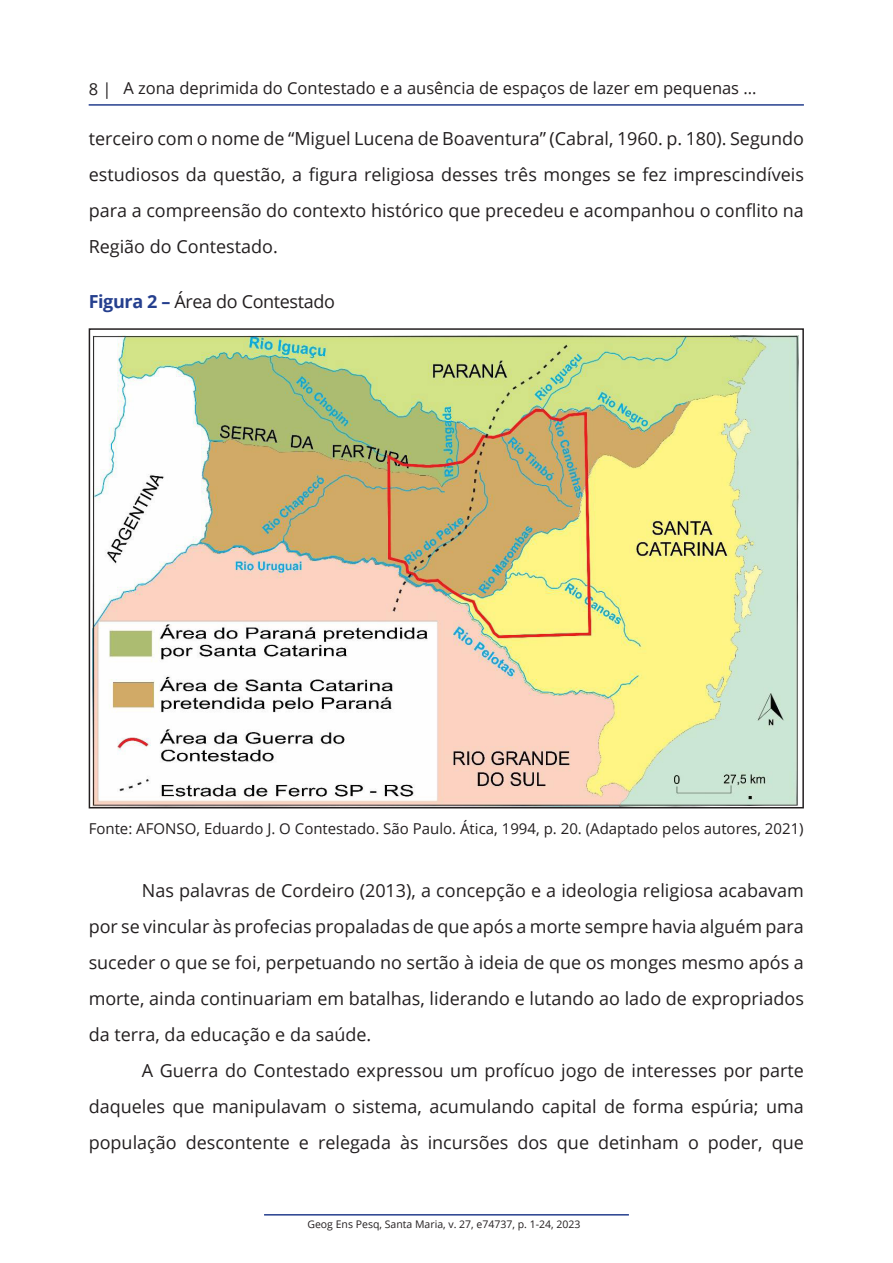
<style>
.page{position:relative;width:893px;height:1263px;background:#fff}
.page>*{position:absolute;margin:0;border:0;box-sizing:border-box;transform-origin:0 0}
._10-Texto{font:18px/36px "Open Sans";color:#231f20;text-align:justify}
._14-Titulo_Tabela_Figura_Quadro{font:18px "Open Sans";letter-spacing:-.02em;color:#231f20}
.t1{font:16.5px "Open Sans";color:#231f20}
._19-legendas{font:15px "Open Sans";color:#231f20}
.t2{font:10.5px "Open Sans";color:#231f20}
.s1{font-weight:700;color:#253f8e}
</style>
<div class="page">
<hr style="left:89px;top:104px;width:715px;height:2px;background:#253f8e">
<hr style="left:264px;top:1214px;width:365px;height:1px;background:#253f8e">
<img style="left:92px;top:335px;width:706px;height:470px">
<div style="left:89px;top:328px;width:715px;height:480px;border:2px solid #231f20"></div>
<p class="t1" style="left:89px;top:77px;width:669px">8 | A zona deprimida do Contestado e a ausência de espaços de lazer em pequenas ...</p>
<p class="_10-Texto" style="left:89px;top:120px;width:717px">terceiro com o nome de “Miguel Lucena de Boaventura” (Cabral, 1960. p. 180). Segundo estudiosos da questão, a figura religiosa desses três monges se fez imprescindíveis para a compreensão do contexto histórico que precedeu e acompanhou o conflito na Região do Contestado.</p>
<p class="_14-Titulo_Tabela_Figura_Quadro" style="left:89px;top:289px;width:248px"><span class="s1">Figura 2 –</span> Área do Contestado</p>
<p class="_19-legendas" style="left:89px;top:818px;width:716px">Fonte: AFONSO, Eduardo J. O Contestado. São Paulo. Ática, 1994, p. 20. (Adaptado pelos autores, 2021)</p>
<p class="_10-Texto" style="left:89px;top:872px;width:717px;text-indent:53px">Nas palavras de Cordeiro (2013), a concepção e a ideologia religiosa acabavam por se vincular às profecias propaladas de que após a morte sempre havia alguém para suceder o que se foi, perpetuando no sertão à ideia de que os monges mesmo após a morte, ainda continuariam em batalhas, liderando e lutando ao lado de expropriados da terra, da educação e da saúde.</p>
<p class="_10-Texto" style="left:89px;top:1052px;width:717px;text-indent:53px">A Guerra do Contestado expressou um profícuo jogo de interesses por parte daqueles que manipulavam o sistema, acumulando capital de forma espúria; uma população descontente e relegada às incursões dos que detinham o poder, que</p>
<p class="t2" style="left:307px;top:1217px;width:275px">Geog Ens Pesq, Santa Maria, v. 27, e74737, p. 1-24, 2023</p>
</div>
